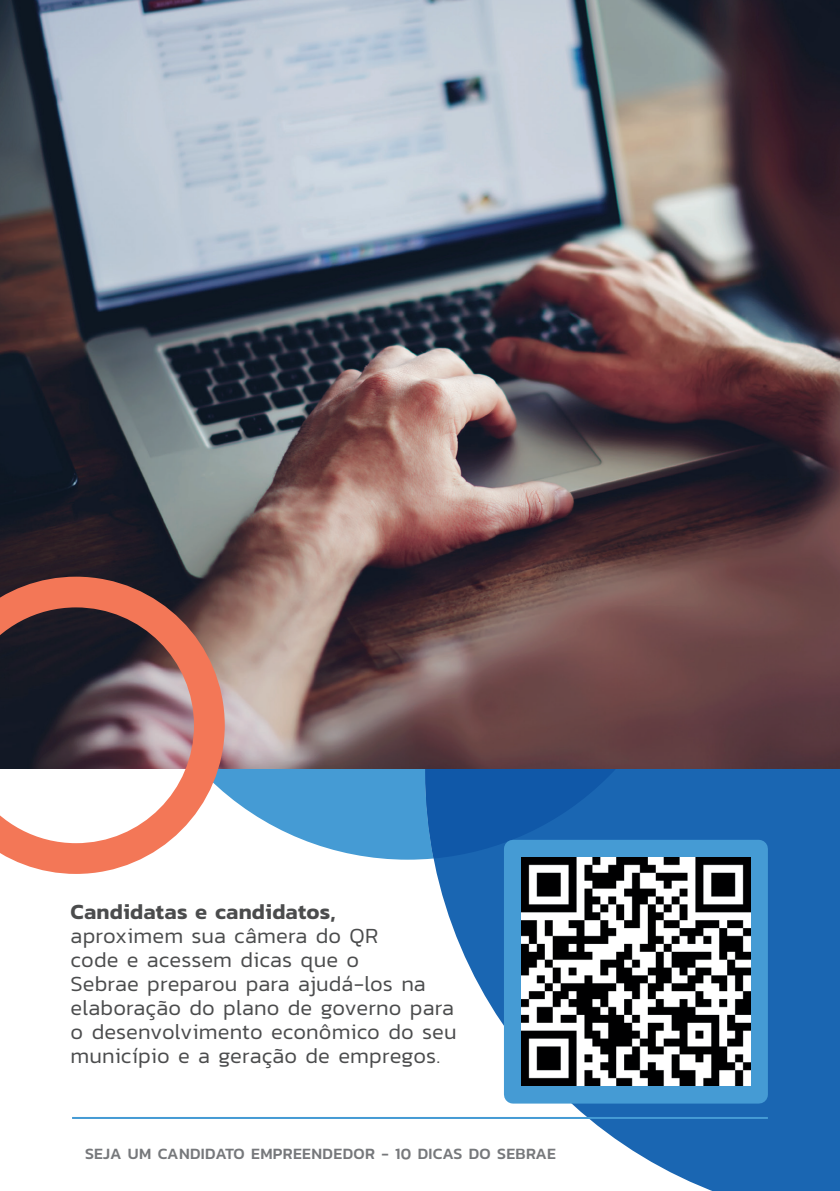
<style>
.page{position:relative;width:840px;height:1191px;background:#fff}
.page>*{position:absolute;margin:0;border:0;box-sizing:border-box;transform-origin:0 0}
.t1{font:300 22px/24px "Kanit";letter-spacing:.005em;color:#4b4c4d}
.t2{font:600 22px "Kanit";letter-spacing:.005em;color:#4b4c4d}
.t3{font:500 16px "Kanit";letter-spacing:.02em;color:#76787b}
</style>
<div class="page">
<svg style="left:425px;top:768px;width:414px;height:423px;fill:#1a66b2"></svg>
<svg style="left:225px;top:768px;width:278px;height:91px;fill:#459bd4"></svg>
<svg style="left:425px;top:768px;width:265px;height:90px;background:#165eab"></svg>
<hr style="left:72px;top:1117px;width:695px;height:2px;background:#459bd4">
<img style="left:0;top:0;width:839px;height:768px">
<svg style="left:0;top:576px;width:225px;height:298px"></svg>
<img style="left:522px;top:859px;width:226px;height:225px">
<div style="left:503px;top:840px;width:264px;height:263px;border:18px solid #459bd4"></div>
<p class="t2" style="left:71px;top:894px;width:266px">Candidatas e candidatos,</p>
<p class="t1" style="left:71px;top:923px;width:387px">aproximem sua câmera do QR<br>code e acessem dicas que o<br>Sebrae preparou para ajudá-los na elaboração do plano de governo para o desenvolvimento econômico do seu município e a geração de empregos.</p>
<p class="t3" style="left:85px;top:1141px;width:472px">SEJA UM CANDIDATO EMPREENDEDOR - 10 DICAS DO SEBRAE</p>
</div>
